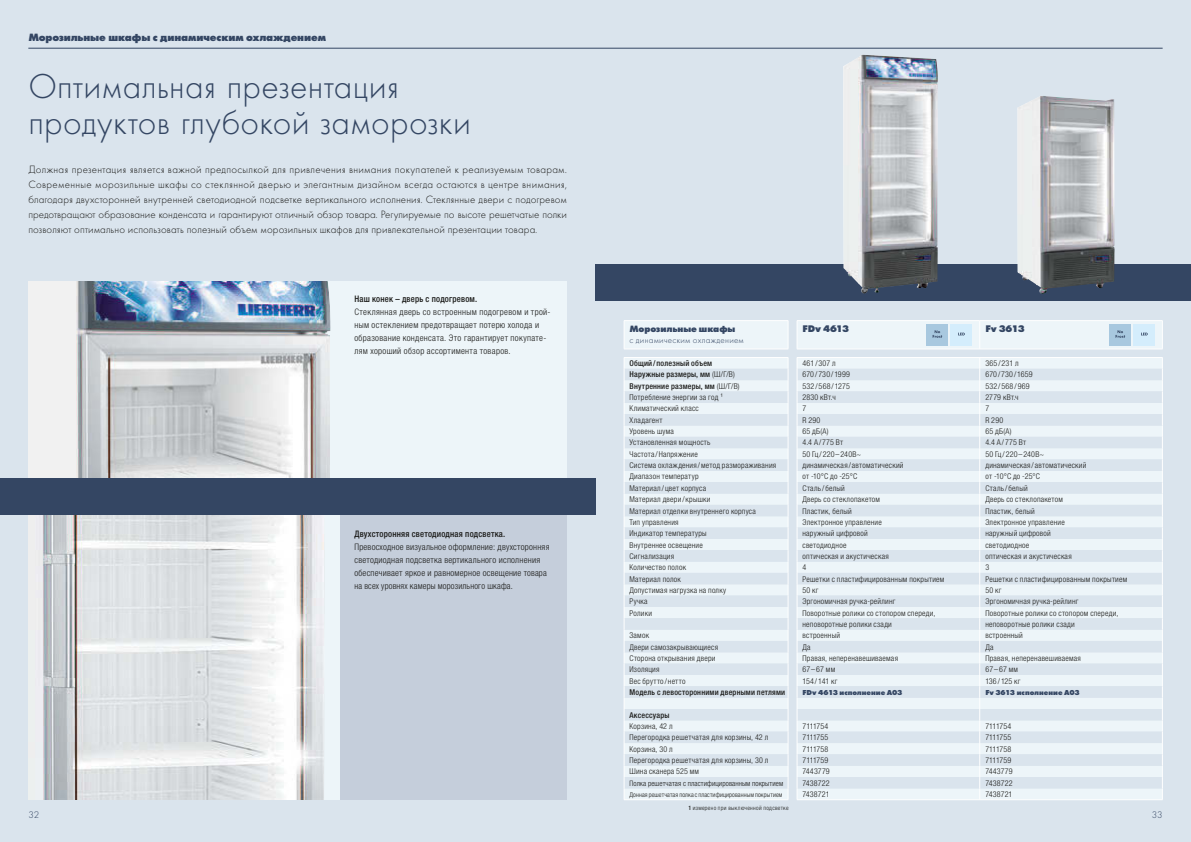
<style>
.page{position:relative;width:1191px;height:842px;background:#fff}
.page>*{position:absolute;margin:0;border:0;box-sizing:border-box;transform-origin:0 0}
.t1{font:300 36px/36px "Futura";letter-spacing:.01em;color:#344663}
.t2{font:300 11px/15px "Futura";letter-spacing:.01em;color:#1a1a18;text-align:justify}
.t3{font:700 expanded 11px "Futura";letter-spacing:-.01em;color:#344663}
.t4{font:700 expanded 10px "Futura";letter-spacing:-.025em;color:#344663}
.t5{font:300 10px "Futura";color:#344663}
.t6{font:700 expanded 9.5px "Futura";letter-spacing:-.005em;color:#344663}
.t7{font:300 condensed 9px/13px "Helvetica Neue LTW1 G";letter-spacing:.03em;color:#1a1a18}
.t8{font:500 condensed 9px "Helvetica Neue LTW1 G";letter-spacing:.02em;color:#1a1a18}
.t9{font:300 9px "Futura";letter-spacing:.03em;color:#344663}
.t10{font:300 condensed 8px/11.3px "Helvetica Neue LTW1 G";letter-spacing:.03em;color:#1a1a18}
.t11{font:300 condensed 8px/11.3px "Helvetica Neue LTW1 G";letter-spacing:.005em;color:#1a1a18}
.t12{font:500 condensed 8px "Helvetica Neue LTW1 G";letter-spacing:.025em;color:#1a1a18}
.t13{font:300 condensed 7.5px "Helvetica Neue LTW1 G";letter-spacing:.015em;color:#1a1a18}
.t14{font:700 expanded 7.5px "Futura";color:#344663}
.t15{font:300 condensed 6.6px "Helvetica Neue LTW1 G";letter-spacing:.015em;color:#1a1a18}
.t16{font:300 condensed 6px "Helvetica Neue LTW1 G";letter-spacing:.05em;color:#1a1a18}
.s1{font-weight:500}
</style>
<div class="page">
<div style="left:590px;top:0;width:601px;height:842px;background:#dae4ed"></div>
<div style="left:595px;top:264px;width:596px;height:36px;background:#344663"></div>
<div style="left:625px;top:321px;width:163px;height:478px;background:#edf5f9"></div>
<div style="left:624px;top:349px;width:164px;height:8px;background:#dae4ed"></div>
<svg style="left:625px;top:369px;width:163px;height:419px"></svg>
<svg style="left:624px;top:358px;width:1px;height:441px"></svg>
<svg style="left:788px;top:358px;width:1px;height:441px"></svg>
<hr style="left:624px;top:320px;width:164px;height:1px;background:#fff">
<svg style="left:624px;top:321px;width:1px;height:28px"></svg>
<svg style="left:788px;top:321px;width:1px;height:28px"></svg>
<hr style="left:624px;top:349px;width:164px;height:1px;background:#fff">
<hr style="left:624px;top:357px;width:164px;height:1px;background:#fff">
<hr style="left:624px;top:799px;width:164px;height:1px;background:#fff">
<hr style="left:797px;top:320px;width:182px;height:1px;background:#fff">
<hr style="left:979px;top:320px;width:183px;height:1px;background:#fff">
<hr style="left:797px;top:799px;width:365px;height:1px;background:#fff">
<hr style="left:590px;top:48px;width:572px;height:1px;background:#344663">
<img style="left:843px;top:55px;width:94px;height:239px">
<img style="left:1017px;top:96px;width:97px;height:198px">
<svg style="left:797px;top:321px;width:366px;height:478px"></svg>
<div style="left:0;top:0;width:595px;height:842px;background:#dae4ed"></div>
<div style="left:332px;top:503px;width:235px;height:296px;background:#c5cedb"></div>
<div style="left:337px;top:281px;width:230px;height:218px;background:#edf5f9"></div>
<div style="left:28px;top:503px;width:312px;height:296px;background:#edf5f9"></div>
<img style="left:28px;top:515px;width:296px;height:284px">
<div style="left:28px;top:281px;width:312px;height:207px;background:#f1f1f1"></div>
<img style="left:76px;top:281px;width:254px;height:197px">
<div style="left:0;top:478px;width:595px;height:37px;background:#344663"></div>
<hr style="left:28px;top:48px;width:567px;height:1px;background:#344663">
<h2 class="t3" style="left:28px;top:34px;width:299px">Морозильные шкафы с динамическим охлаждением</h2>
<h1 class="t1" style="left:28px;top:72px;width:444px">Оптимальная презентация продуктов глубокой заморозки</h1>
<p class="t2" style="left:28px;top:163px;width:540px">Должная презентация является важной предпосылкой для привлечения внимания покупателей к реализуемым товарам.<br>Современные морозильные шкафы со стеклянной дверью и элегантным дизайном всегда остаются в центре внимания, благодаря двухсторонней внутренней светодиодной подсветке вертикального исполнения. Стеклянные двери с подогревом предотвращают образование конденсата и гарантируют отличный обзор товара. Регулируемые по высоте решетчатые полки позволяют оптимально использовать полезный объем морозильных шкафов для привлекательной презентации товара.</p>
<p class="t8" style="left:354px;top:293px;width:124px">Наш конек – дверь с подогревом.</p>
<p class="t7" style="left:354px;top:305px;width:198px">Стеклянная дверь со встроенным подогревом и трой&shy;ным остеклением предотвращает потерю холода и образование конденсата. Это гарантирует покупате&shy;лям хороший обзор ассортимента товаров.</p>
<p class="t5" style="left:28px;top:812px;width:12px">32</p>
<p class="t8" style="left:354px;top:528px;width:152px">Двухсторонняя светодиодная подсветка.</p>
<p class="t7" style="left:354px;top:540px;width:196px">Превосходное визуальное оформление: двухсторонняя светодиодная подсветка вертикального исполнения обеспечивает яркое и равномерное освещение товара на всех уровнях камеры морозильного шкафа.</p>
<p class="t6" style="left:629px;top:326px;width:107px">Морозильные шкафы</p>
<p class="t9" style="left:629px;top:337px;width:116px">с динамическим охлаждением</p>
<p class="t10" style="left:629px;top:358px;width:148px"><span class="s1">Общий / полезный объем<br>Наружные размеры, мм</span> (Ш/Г/В)<br><span class="s1">Внутренние размеры, мм</span> (Ш/Г/В)<br>Потребление энергии за год ¹<br>Климатический класс<br>Хладагент<br>Уровень шума<br>Установленная мощность<br>Частота / Напряжение<br>Система охлаждения / метод размораживания<br>Диапазон температур<br>Материал / цвет корпуса<br>Материал двери / крышки<br>Материал отделки внутреннего корпуса<br>Тип управления<br>Индикатор температуры<br>Внутреннее освещение<br>Сигнализация<br>Количество полок<br>Материал полок<br>Допустимая нагрузка на полку<br>Ручка<br>Ролики</p>
<p class="t10" style="left:629px;top:630px;width:90px">Замок<br>Двери самозакрывающиеся<br>Сторона открывания двери<br>Изоляция<br>Вес брутто / нетто</p>
<p class="t4" style="left:802px;top:326px;width:48px">FDv 4613</p>
<p class="t10" style="left:802px;top:358px;width:143px">461 / 307 л<br>670 / 730 / 1999<br>532 / 568 / 1275<br>2830 кВт.ч<br>7<br>R 290<br>65 дБ(A)<br>4.4 A / 775 Вт<br>50 Гц / 220 – 240В~<br>динамическая / автоматический<br>от -10°C до -25°C<br>Сталь / белый<br>Дверь со стеклопакетом<br>Пластик, белый<br>Электронное управление<br>наружный цифровой<br>светодиодное<br>оптическая и акустическая<br>4<br>Решетки с пластифицированным покрытием<br>50 кг<br>Эргономичная ручка-рейлинг<br>Поворотные ролики со стопором спереди, неповоротные ролики сзади<br>встроенный<br>Да<br>Правая, неперенавешиваемая<br>67 – 67 мм<br>154 / 141 кг</p>
<p class="t4" style="left:985px;top:326px;width:41px">Fv 3613</p>
<p class="t10" style="left:985px;top:358px;width:143px">365 / 231 л<br>670 / 730 / 1659<br>532 / 568 / 969<br>2779 кВт.ч<br>7<br>R 290<br>65 дБ(A)<br>4.4 A / 775 Вт<br>50 Гц / 220 – 240В~<br>динамическая / автоматический<br>от -10°C до -25°C<br>Сталь / белый<br>Дверь со стеклопакетом<br>Пластик, белый<br>Электронное управление<br>наружный цифровой<br>светодиодное<br>оптическая и акустическая<br>3<br>Решетки с пластифицированным покрытием<br>50 кг<br>Эргономичная ручка-рейлинг<br>Поворотные ролики со стопором спереди, неповоротные ролики сзади<br>встроенный<br>Да<br>Правая, неперенавешиваемая<br>67 – 67 мм<br>136 / 125 кг</p>
<p class="t12" style="left:629px;top:687px;width:157px">Модель с левосторонними дверными петлями</p>
<p class="t12" style="left:629px;top:710px;width:41px">Аксессуары</p>
<p class="t10" style="left:629px;top:720px;width:140px">Корзина, 42 л<br>Перегородка решетчатая для корзины, 42 л<br>Корзина, 30 л<br>Перегородка решетчатая для корзины, 30 л<br>Шина сканера 525 мм</p>
<p class="t13" style="left:629px;top:779px;width:155px">Полка решетчатая с пластифицированным покрытием</p>
<p class="t15" style="left:629px;top:791px;width:155px">Донная решетчатая полка с пластифицированным покрытием</p>
<p class="t14" style="left:802px;top:690px;width:102px">FDv 4613 исполнение A03</p>
<p class="t11" style="left:802px;top:720px;width:29px">7111754<br>7111755<br>7111758<br>7111759<br>7443779<br>7438722<br>7438721</p>
<p class="t14" style="left:985px;top:690px;width:96px">Fv 3613 исполнение A03</p>
<p class="t11" style="left:985px;top:720px;width:29px">7111754<br>7111755<br>7111758<br>7111759<br>7443779<br>7438722<br>7438721</p>
<p class="t16" style="left:688px;top:804px;width:102px"><span class="s1">1</span> измерено при выключенной подсветке</p>
<p class="t5" style="left:1151px;top:812px;width:12px">33</p>
</div>
